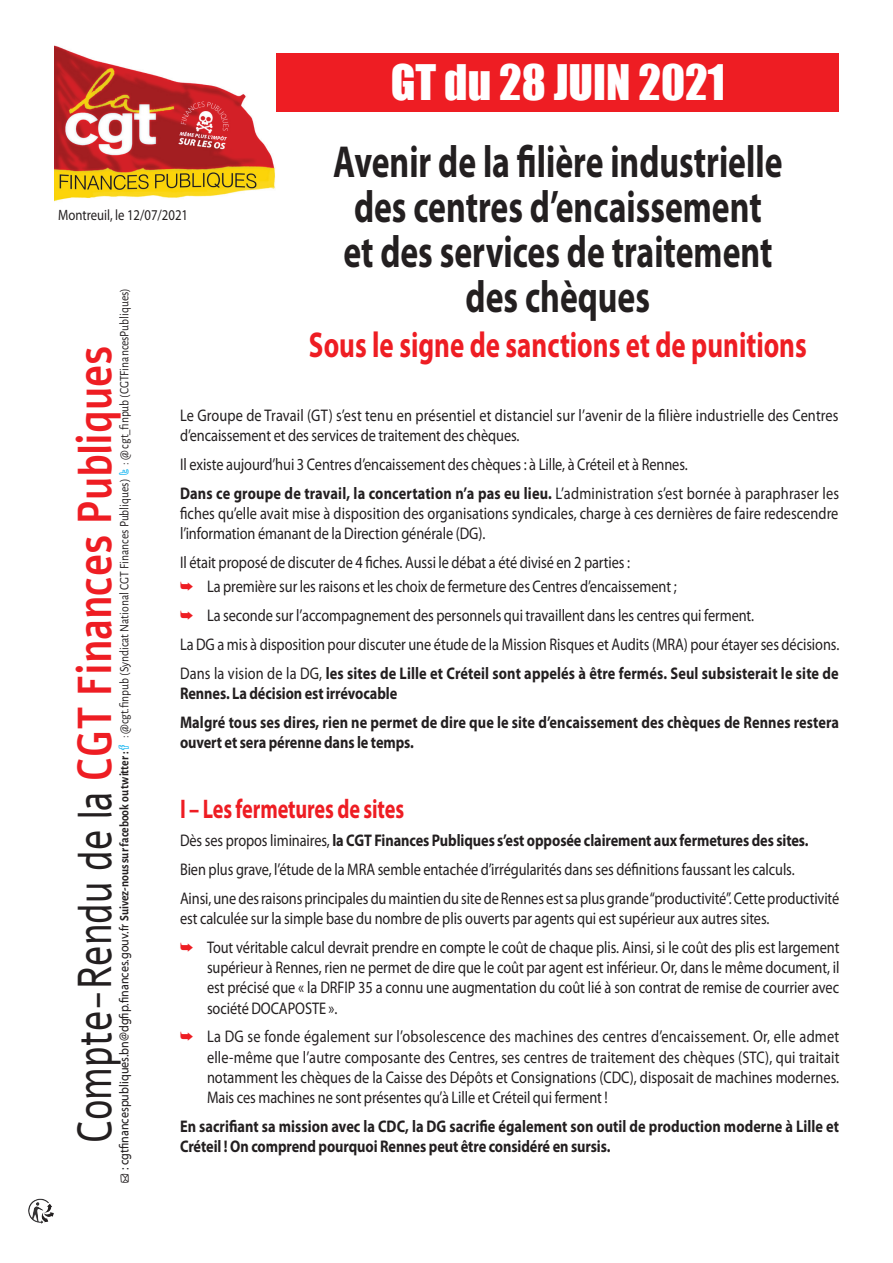
<style>
.page{position:relative;width:893px;height:1263px;background:#fff}
.page>*{position:absolute;margin:0;border:0;box-sizing:border-box;transform-origin:0 0}
.t1{font:700 47.25px "Alef";color:#ee1d23;scale:.8 1}
.t2{font:700 45px/45px "Myriad Pro";color:#231f20;text-align:center;scale:.75 1}
.t3{font:45px "Impact";color:#fff}
.t4{font:700 36px "Myriad Pro";color:#ee1d23;scale:.75 1}
.t5{font:700 27px "Myriad Pro";letter-spacing:-.005em;color:#ee1d23;scale:.75 1}
.t6{font:16.8px/20.2px "Myriad Pro";letter-spacing:-.005em;color:#231f20;scale:.85 1}
.t7{font:700 16.8px/28.8px "Myriad Pro";letter-spacing:.005em;color:#231f20;scale:.85 1}
.t8{font:15px "Myriad Pro";color:#231f20;scale:.85 1}
.t9{font:12.9px "Alegreya Sans";color:#231f20;scale:.9 1}
.s1{font-family:"Myriad Web Pro"}
.s2{font-weight:700}
.s3{font-weight:400;color:#231f20}
</style>
<div class="page">
<img style="left:28px;top:1199px;width:26px;height:25px">
<div style="left:277px;top:53px;width:562px;height:58px;background:#ee1d23"></div>
<img style="left:54px;top:45px;width:221px;height:157px">
<h2 class="t3" style="left:391px;top:47px;width:336px">GT du 28 JUIN 2021</h2>
<h2 class="t2" style="left:333px;top:138px;width:600px">Avenir de la filière industrielle des centres d’encaissement et des services de traitement des chèques</h2>
<h3 class="t4" style="left:309px;top:322px;width:665px">Sous le signe de sanctions et de punitions</h3>
<p class="t8" style="left:58px;top:206px;width:154px">Montreuil, le 12/07/2021</p>
<p class="t9" style="left:115px;top:1183px;width:996px;rotate:-90deg">● <span class="s1">: cgtfinancespubliques.bn@dgfip.finances.gouv.fr</span> <span class="s2">Suivez-nous sur facebook ou twitter :</span> : @cgt.finpub (Syndicat National cgt finances publiques) : @ cgt_finpub (CGTFinancesPubliques)</p>
<h1 class="t1" style="left:64px;top:1143px;width:998px;rotate:-90deg"><span class="s3">compte-Rendu de la</span> cgt finances publiques</h1>
<p class="t6" style="left:180px;top:405px;width:776px">Le Groupe de Travail (GT) s’est tenu en présentiel et distanciel sur l’avenir de la filière industrielle des Centres d’encaissement et des services de traitement des chèques.</p>
<p class="t6" style="left:180px;top:450px;width:777px;line-height:28.8px">Il existe aujourd’hui 3 Centres d’encaissement des chèques : à Lille, à Créteil et à Rennes.<br><span class="s2">Dans ce groupe de travail, la concertation n’a pas eu lieu.</span> L’administration s’est bornée à paraphraser les</p>
<p class="t6" style="left:180px;top:503px;width:776px">fiches qu’elle avait mise à disposition des organisations syndicales, charge à ces dernières de faire redescendre l’information émanant de la Direction générale (DG).</p>
<p class="t6" style="left:207px;top:550px;width:554px;line-height:24.5px;text-indent:-27px">Il était proposé de discuter de 4 fiches. Aussi le débat a été divisé en 2 parties :<br>La première sur les raisons et les choix de fermeture des Centres d’encaissement ;</p>
<p class="t6" style="left:180px;top:601px;width:777px;line-height:28.8px;text-indent:27px">La seconde sur l’accompagnement des personnels qui travaillent dans les centres qui ferment.<br>La DG a mis à disposition pour discuter une étude de la Mission Risques et Audits (MRA) pour étayer ses décisions.<br>Dans la vision de la DG, <span class="s2">les sites de Lille et Créteil sont appelés à être fermés. Seul subsisterait le site de</span></p>
<p class="t7" style="left:180px;top:678px;width:777px">Rennes. La décision est irrévocable<br>Malgré tous ses dires, rien ne permet de dire que le site d’encaissement des chèques de Rennes restera</p>
<p class="t7" style="left:180px;top:727px;width:277px">ouvert et sera pérenne dans le temps.</p>
<h3 class="t5" style="left:180px;top:791px;width:300px">I – Les fermetures de sites</h3>
<p class="t6" style="left:180px;top:826px;width:777px;line-height:28.8px">Dès ses propos liminaires, <span class="s2">la CGT Finances Publiques s’est opposée clairement aux fermetures des sites.<br></span>Bien plus grave, l’étude de la MRA semble entachée d’irrégularités dans ses définitions faussant les calculs.<br>Ainsi, une des raisons principales du maintien du site de Rennes est sa plus grande “productivité”. Cette productivité</p>
<p class="t6" style="left:207px;top:904px;width:746px;line-height:28.8px;text-indent:-27px">est calculée sur la simple base du nombre de plis ouverts par agents qui est supérieur aux autres sites.<br>Tout véritable calcul devrait prendre en compte le coût de chaque plis. Ainsi, si le coût des plis est largement</p>
<p class="t6" style="left:207px;top:957px;width:745px;text-align:justify">supérieur à Rennes, rien ne permet de dire que le coût par agent est inférieur. Or, dans le même document, il est précisé que « la DRFIP 35 a connu une augmentation du coût lié à son contrat de remise de courrier avec société DOCAPOSTE ».</p>
<p class="t6" style="left:207px;top:1026px;width:745px;text-align:justify">La DG se fonde également sur l’obsolescence des machines des centres d’encaissement. Or, elle admet elle-même que l’autre composante des Centres, ses centres de traitement des chèques (STC), qui traitait notamment les chèques de la Caisse des Dépôts et Consignations (CDC), disposait de machines modernes.<br>Mais ces machines ne sont présentes qu’à Lille et Créteil qui ferment !</p>
<p class="t7" style="left:180px;top:1115px;width:777px;line-height:20.2px">En sacrifiant sa mission avec la CDC, la DG sacrifie également son outil de production moderne à Lille et<br>Créteil ! On comprend pourquoi Rennes peut être considéré en sursis.</p>
</div>
